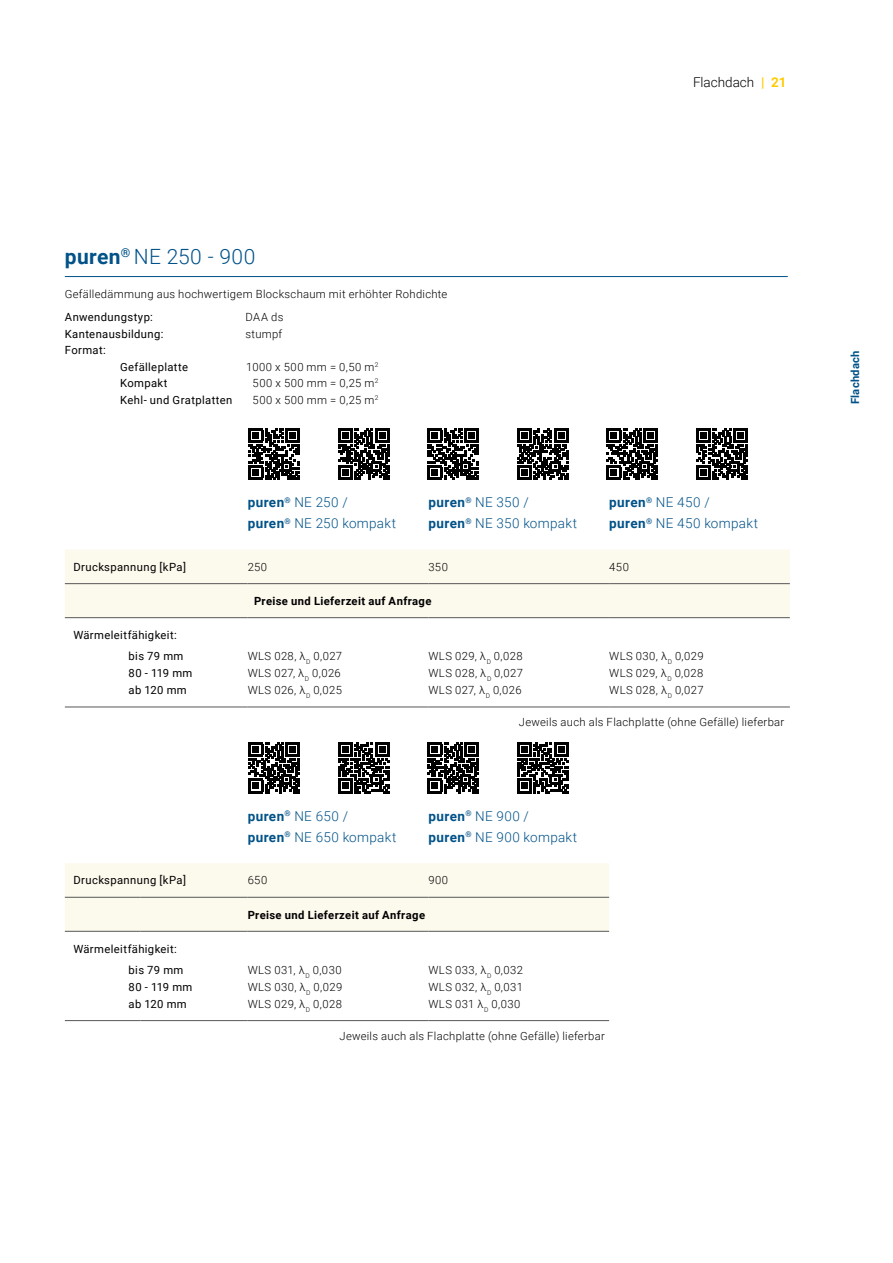
<style>
.page{position:relative;width:893px;height:1263px;background:#fff}
.page>*{position:absolute;margin:0;border:0;box-sizing:border-box;transform-origin:0 0}
.t1{font:300 21px "Roboto";letter-spacing:.02em;color:#005288}
.t2{font:300 13.5px/21px "Roboto";letter-spacing:.025em;color:#005288}
.t3{font:300 13.5px "Roboto";color:#000}
.t4{font:300 11.25px "Roboto";letter-spacing:.03em;color:#000}
.t5{font:11.25px/21.1px "Roboto";letter-spacing:.035em;color:#000}
.t6{font:700 11.25px "Roboto";letter-spacing:.03em;color:#000}
.t7{font:700 11.25px "Roboto";letter-spacing:.02em;color:#005288}
.s1{font-weight:700}
.s2{font-weight:700;color:#fc0}
</style>
<div class="page">
<hr style="left:65px;top:276px;width:723px;height:1px;background:#005288">
<div style="left:65px;top:550px;width:725px;height:67px;background:#fcf9ed"></div>
<hr style="left:65px;top:617px;width:183px;height:1px;background:#575756">
<hr style="left:65px;top:583px;width:183px;height:1px;background:#575756">
<hr style="left:65px;top:707px;width:183px;height:1px;background:#575756">
<hr style="left:248px;top:707px;width:180px;height:1px;background:#575756">
<hr style="left:428px;top:707px;width:181px;height:1px;background:#575756">
<hr style="left:609px;top:707px;width:181px;height:1px;background:#575756">
<hr style="left:248px;top:583px;width:180px;height:1px;background:#575756">
<hr style="left:428px;top:583px;width:181px;height:1px;background:#575756">
<hr style="left:609px;top:583px;width:181px;height:1px;background:#575756">
<hr style="left:248px;top:617px;width:180px;height:1px;background:#575756">
<hr style="left:428px;top:617px;width:181px;height:1px;background:#575756">
<hr style="left:609px;top:617px;width:181px;height:1px;background:#575756">
<div style="left:65px;top:863px;width:544px;height:68px;background:#fcf9ed"></div>
<hr style="left:65px;top:897px;width:75px;height:1px;background:#575756">
<hr style="left:65px;top:931px;width:75px;height:1px;background:#575756">
<hr style="left:140px;top:931px;width:108px;height:1px;background:#575756">
<hr style="left:65px;top:1020px;width:75px;height:1px;background:#575756">
<hr style="left:140px;top:1020px;width:108px;height:1px;background:#575756">
<hr style="left:248px;top:1020px;width:180px;height:1px;background:#575756">
<hr style="left:428px;top:1020px;width:181px;height:1px;background:#575756">
<hr style="left:140px;top:897px;width:108px;height:1px;background:#575756">
<hr style="left:248px;top:897px;width:180px;height:1px;background:#575756">
<hr style="left:428px;top:897px;width:181px;height:1px;background:#575756">
<hr style="left:248px;top:931px;width:180px;height:1px;background:#575756">
<hr style="left:428px;top:931px;width:181px;height:1px;background:#575756">
<svg style="left:249px;top:428px;width:51px;height:51px"></svg>
<svg style="left:338px;top:428px;width:51px;height:51px"></svg>
<svg style="left:428px;top:428px;width:51px;height:51px"></svg>
<svg style="left:517px;top:428px;width:51px;height:51px"></svg>
<svg style="left:607px;top:428px;width:51px;height:51px"></svg>
<svg style="left:696px;top:428px;width:51px;height:51px"></svg>
<svg style="left:249px;top:742px;width:51px;height:51px"></svg>
<svg style="left:338px;top:742px;width:51px;height:51px"></svg>
<svg style="left:428px;top:742px;width:51px;height:51px"></svg>
<svg style="left:517px;top:742px;width:51px;height:51px"></svg>
<h1 class="t1" style="left:65px;top:241px;width:192px"><span class="s1">puren</span><sup>®</sup> NE 250 - 900</h1>
<p class="t4" style="left:65px;top:286px;width:384px">Gefälledämmung aus hochwertigem Blockschaum mit erhöhter Rohdichte</p>
<p class="t5" style="left:65px;top:306px;width:90px">Anwendungstyp:</p>
<p class="t4" style="left:246px;top:309px;width:39px">DAA ds</p>
<p class="t5" style="left:65px;top:323px;width:100px">Kantenausbildung:</p>
<p class="t4" style="left:246px;top:326px;width:38px">stumpf</p>
<p class="t5" style="left:65px;top:339px;width:43px">Format:</p>
<p class="t5" style="left:120px;top:356px;width:69px">Gefälleplatte</p>
<p class="t4" style="left:246px;top:359px;width:134px">1000 x 500 mm = 0,50 m<sup>2</sup></p>
<p class="t5" style="left:120px;top:372px;width:49px">Kompakt</p>
<p class="t4" style="left:253px;top:375px;width:127px">500 x 500 mm = 0,25 m<sup>2</sup></p>
<p class="t5" style="left:120px;top:389px;width:114px">Kehl- und Gratplatten</p>
<p class="t4" style="left:253px;top:392px;width:127px">500 x 500 mm = 0,25 m<sup>2</sup></p>
<p class="t3" style="left:693px;top:72px;width:95px">Flachdach <span class="s2">| 21</span></p>
<p class="t2" style="left:248px;top:491px;width:150px"><span class="s1">puren</span><sup>®</sup> NE 250 /<br><span class="s1">puren</span><sup>®</sup> NE 250 kompakt</p>
<p class="t2" style="left:428px;top:491px;width:150px"><span class="s1">puren</span><sup>®</sup> NE 350 /<br><span class="s1">puren</span><sup>®</sup> NE 350 kompakt</p>
<p class="t2" style="left:609px;top:491px;width:150px"><span class="s1">puren</span><sup>®</sup> NE 450 /<br><span class="s1">puren</span><sup>®</sup> NE 450 kompakt</p>
<p class="t5" style="left:73px;top:556px;width:114px">Druckspannung [kPa]</p>
<p class="t4" style="left:248px;top:559px;width:21px">250</p>
<p class="t4" style="left:428px;top:559px;width:21px">350</p>
<p class="t4" style="left:609px;top:559px;width:21px">450</p>
<p class="t6" style="left:254px;top:593px;width:179px">Preise und Lieferzeit auf Anfrage</p>
<p class="t5" style="left:129px;top:624px;width:56px;text-indent:-55px">Wärmeleitfähigkeit: bis 79 mm</p>
<p class="t4" style="left:248px;top:648px;width:96px">WLS 028, λ<sub>D</sub> 0,027</p>
<p class="t4" style="left:428px;top:648px;width:96px">WLS 029, λ<sub>D</sub> 0,028</p>
<p class="t4" style="left:609px;top:648px;width:96px">WLS 030, λ<sub>D</sub> 0,029</p>
<p class="t5" style="left:129px;top:662px;width:65px">80 - 119 mm</p>
<p class="t4" style="left:248px;top:665px;width:95px">WLS 027, λ<sub>D</sub> 0,026</p>
<p class="t4" style="left:428px;top:665px;width:96px">WLS 028, λ<sub>D</sub> 0,027</p>
<p class="t4" style="left:609px;top:665px;width:96px">WLS 029, λ<sub>D</sub> 0,028</p>
<p class="t5" style="left:129px;top:679px;width:60px">ab 120 mm</p>
<p class="t4" style="left:248px;top:682px;width:96px">WLS 026, λ<sub>D</sub> 0,025</p>
<p class="t4" style="left:428px;top:682px;width:95px">WLS 027, λ<sub>D</sub> 0,026</p>
<p class="t4" style="left:609px;top:682px;width:96px">WLS 028, λ<sub>D</sub> 0,027</p>
<p class="t4" style="left:519px;top:714px;width:267px">Jeweils auch als Flachplatte (ohne Gefälle) lieferbar</p>
<p class="t2" style="left:248px;top:805px;width:150px"><span class="s1">puren</span><sup>®</sup> NE 650 /<br><span class="s1">puren</span><sup>®</sup> NE 650 kompakt</p>
<p class="t2" style="left:428px;top:805px;width:150px"><span class="s1">puren</span><sup>®</sup> NE 900 /<br><span class="s1">puren</span><sup>®</sup> NE 900 kompakt</p>
<p class="t5" style="left:73px;top:869px;width:114px">Druckspannung [kPa]</p>
<p class="t4" style="left:248px;top:872px;width:21px">650</p>
<p class="t4" style="left:428px;top:872px;width:21px">900</p>
<p class="t6" style="left:248px;top:907px;width:179px">Preise und Lieferzeit auf Anfrage</p>
<p class="t5" style="left:129px;top:938px;width:56px;text-indent:-55px">Wärmeleitfähigkeit: bis 79 mm</p>
<p class="t4" style="left:248px;top:962px;width:95px">WLS 031, λ<sub>D</sub> 0,030</p>
<p class="t4" style="left:428px;top:962px;width:96px">WLS 033, λ<sub>D</sub> 0,032</p>
<p class="t5" style="left:129px;top:976px;width:65px">80 - 119 mm</p>
<p class="t4" style="left:248px;top:979px;width:96px">WLS 030, λ<sub>D</sub> 0,029</p>
<p class="t4" style="left:428px;top:979px;width:96px">WLS 032, λ<sub>D</sub> 0,031</p>
<p class="t5" style="left:129px;top:993px;width:60px">ab 120 mm</p>
<p class="t4" style="left:248px;top:996px;width:96px">WLS 029, λ<sub>D</sub> 0,028</p>
<p class="t4" style="left:428px;top:996px;width:93px">WLS 031 λ<sub>D</sub> 0,030</p>
<p class="t4" style="left:339px;top:1028px;width:267px">Jeweils auch als Flachplatte (ohne Gefälle) lieferbar</p>
<p class="t7" style="left:847px;top:404px;width:55px;rotate:-90deg">Flachdach</p>
</div>
